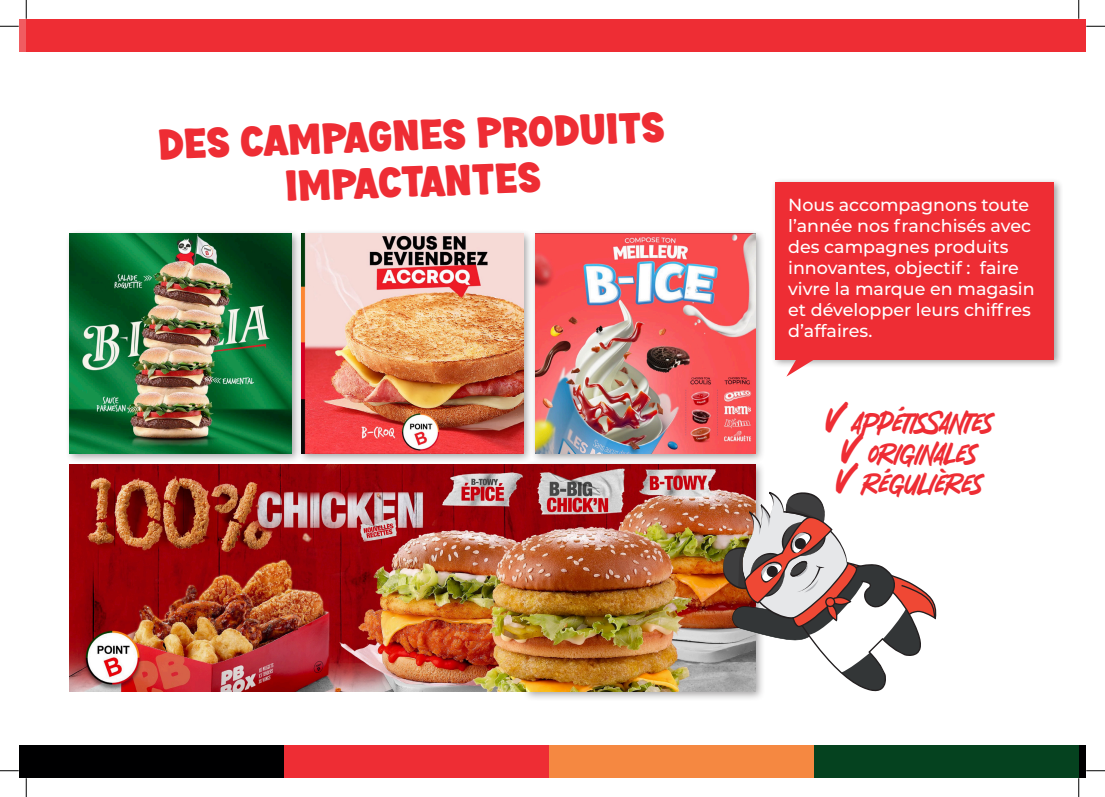
<style>
.page{position:relative;width:1105px;height:797px;background:#fff}
.page>*{position:absolute;margin:0;border:0;box-sizing:border-box;transform-origin:0 0}
.t1{font:42.5px "Fresh Juice";color:#ee2d34}
.t2{font:27px "Neodex";color:#ee2d34}
.t3{font:500 17.5px/21px "Montserrat";color:#fff}
.s1{font-size:41.12px}
</style>
<div class="page">
<div style="left:19px;top:745px;width:265px;height:32px;background:#000001"></div>
<div style="left:284px;top:745px;width:265px;height:32px;background:#ee2d34"></div>
<div style="left:549px;top:745px;width:265px;height:32px;background:#f58841"></div>
<div style="left:814px;top:745px;width:265px;height:32px;background:#05421f"></div>
<div style="left:1079px;top:745px;width:7px;height:32px;background:#000001"></div>
<div style="left:771px;top:178px;width:292px;height:191px;background:#231f20;opacity:.41"></div>
<div style="left:775px;top:182px;width:279px;height:177px;background:#ee2d34"></div>
<div style="left:65px;top:229px;width:237px;height:235px;background:#231f20;opacity:.41"></div>
<img style="left:70px;top:234px;width:222px;height:220px">
<div style="left:297px;top:229px;width:237px;height:235px;background:#231f20;opacity:.41"></div>
<img style="left:302px;top:234px;width:221px;height:220px">
<div style="left:530px;top:229px;width:236px;height:235px;background:#231f20;opacity:.41"></div>
<img style="left:535px;top:234px;width:220px;height:220px">
<img style="left:70px;top:465px;width:452px;height:226px">
<div style="left:522px;top:460px;width:244px;height:241px;background:#231f20;opacity:.41"></div>
<svg style="left:722px;top:492px;width:215px;height:206px"></svg>
<svg style="left:786px;top:359px;width:33px;height:17px"></svg>
<div style="left:26px;top:19px;width:1060px;height:33px;background:#ee2d34"></div>
<svg style="left:0;top:25px;width:19px;height:2px"></svg>
<svg style="left:1086px;top:25px;width:19px;height:2px"></svg>
<svg style="left:0;top:770px;width:19px;height:1px"></svg>
<svg style="left:1086px;top:770px;width:19px;height:1px"></svg>
<svg style="left:25px;top:0;width:2px;height:19px"></svg>
<svg style="left:25px;top:778px;width:2px;height:19px"></svg>
<svg style="left:1078px;top:0;width:1px;height:19px"></svg>
<svg style="left:1078px;top:778px;width:1px;height:19px"></svg>
<p class="t1" style="left:157px;top:115px;width:508px;rotate:-2deg">DES CAMPAGNES PRODUITS</p>
<p class="t1" style="left:284px;top:157px;width:257px;rotate:-2deg">IMPACTANTES</p>
<p class="t3" style="left:788px;top:193px;width:248px">Nous accompagnons toute l’année nos franchisés avec des campagnes produits innovantes, objectif : faire vivre la marque en magasin et développer leurs chiffres d’affaires.</p>
<p class="t2" style="left:826px;top:408px;width:172px"><span class="s1">V</span> APPETISSANTES</p>
<p class="t2" style="left:842px;top:438px;width:140px"><span class="s1">V</span> ORIGINALES</p>
<p class="t2" style="left:836px;top:468px;width:151px"><span class="s1">V</span> REGULIERES</p>
</div>
